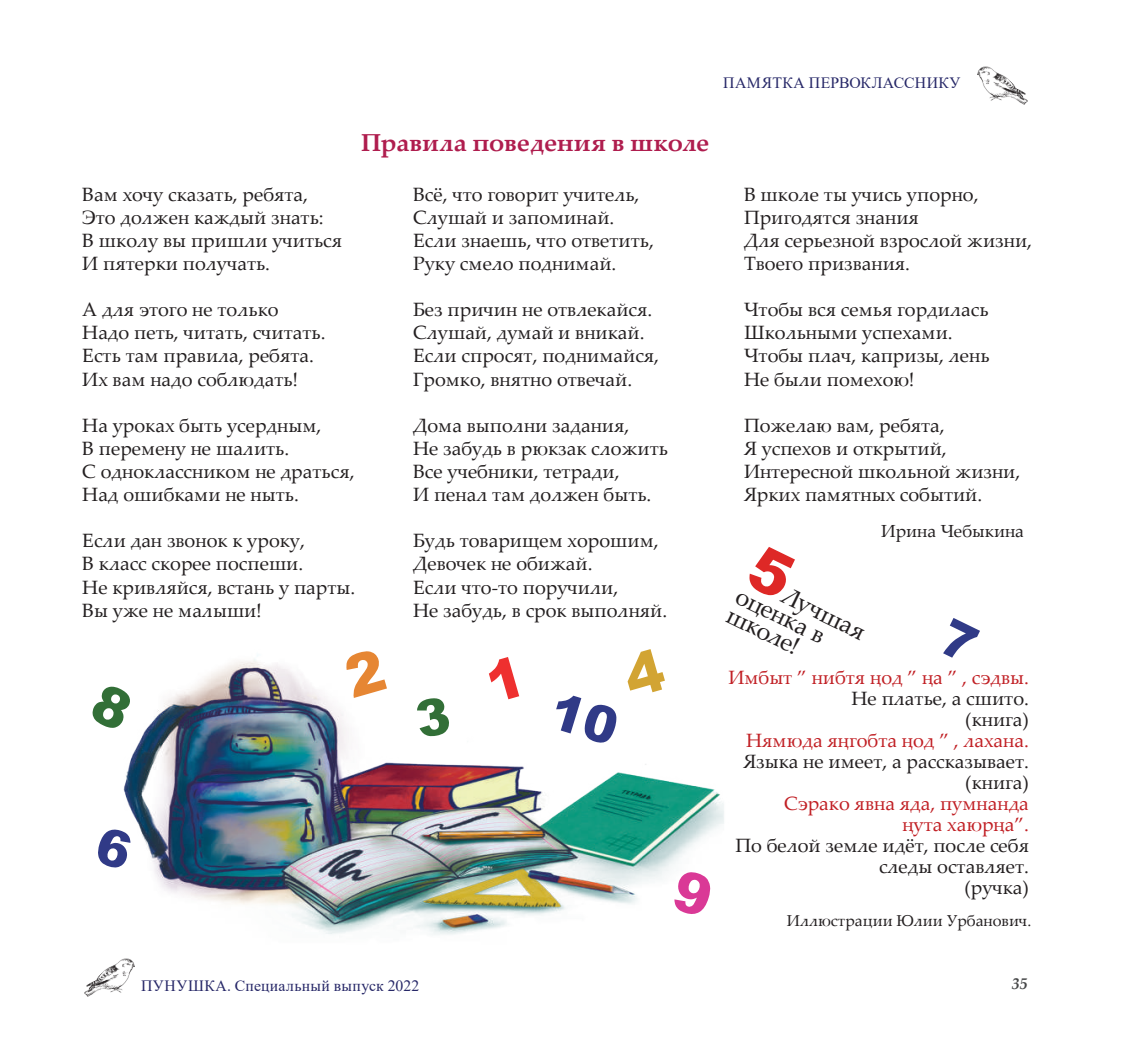
<style>
.page{position:relative;width:1127px;height:1052px;background:#fff}
.page>*{position:absolute;margin:0;border:0;box-sizing:border-box;transform-origin:0 0}
.t1{font:700 24.5px "Palatino Linotype";color:#af1d4e}
.t2{font:24.5px/42px "Palatino Linotype";color:#231f20}
.t3{font:19.25px/23.1px "Palatino Linotype";color:#231f20}
.t4{font:19.25px/21px "Palatino Linotype";color:#c12025;text-align:right}
.t5{font:17.5px "Palatino Linotype";color:#231f20}
.t6{font:15.75px "Times New Roman";letter-spacing:.025em;color:#272868}
.t7{font:15.75px "Palatino Linotype";color:#231f20}
.t8{font:italic 700 15.75px "Palatino Linotype";color:#454647}
</style>
<div class="page">
<img style="left:977px;top:66px;width:50px;height:39px">
<img style="left:84px;top:961px;width:51px;height:36px">
<img style="left:120px;top:655px;width:604px;height:306px">
<svg style="left:342px;top:655px;width:45px;height:43px"></svg>
<svg style="left:486px;top:657px;width:33px;height:45px"></svg>
<svg style="left:414px;top:696px;width:37px;height:42px"></svg>
<svg style="left:120px;top:826px;width:14px;height:44px"></svg>
<svg style="left:120px;top:682px;width:15px;height:50px"></svg>
<svg style="left:670px;top:868px;width:44px;height:50px"></svg>
<svg style="left:550px;top:655px;width:117px;height:91px"></svg>
<p class="t6" style="left:723px;top:71px;width:239px">ПАМЯТКА ПЕРВОКЛАССНИКУ</p>
<p class="t1" style="left:361px;top:125px;width:349px">Правила поведения в школе</p>
<p class="t3" style="left:82px;top:182px;width:261px">Вам хочу сказать, ребята,<br>Это должен каждый знать:<br>В школу вы пришли учиться<br>И пятерки получать.</p>
<p class="t3" style="left:82px;top:297px;width:245px">А для этого не только<br>Надо петь, читать, считать.<br>Есть там правила, ребята.<br>Их вам надо соблюдать!</p>
<p class="t3" style="left:82px;top:413px;width:273px">На уроках быть усердным,<br>В перемену не шалить.<br>С одноклассником не драться,<br>Над ошибками не ныть.</p>
<p class="t3" style="left:82px;top:528px;width:274px">Если дан звонок к уроку,<br>В класс скорее поспеши.<br>Не кривляйся, встань у парты.<br>Вы уже не малыши!</p>
<p class="t3" style="left:413px;top:182px;width:242px">Всё, что говорит учитель,<br>Слушай и запоминай.<br>Если знаешь, что ответить,<br>Руку смело поднимай.</p>
<p class="t3" style="left:413px;top:297px;width:247px">Без причин не отвлекайся.<br>Слушай, думай и вникай.<br>Если спросят, поднимайся,<br>Громко, внятно отвечай.</p>
<p class="t3" style="left:413px;top:413px;width:256px">Дома выполни задания,<br>Не забудь в рюкзак сложить<br>Все учебники, тетради,<br>И пенал там должен быть.</p>
<p class="t3" style="left:413px;top:528px;width:255px">Будь товарищем хорошим,<br>Девочек не обижай.<br>Если что-то поручили,<br>Не забудь, в срок выполняй.</p>
<p class="t3" style="left:743px;top:182px;width:289px">В школе ты учись упорно,<br>Пригодятся знания<br>Для серьезной взрослой жизни,<br>Твоего призвания.</p>
<p class="t3" style="left:743px;top:297px;width:247px">Чтобы вся семья гордилась<br>Школьными успехами.<br>Чтобы плач, капризы, лень<br>Не были помехою!</p>
<p class="t3" style="left:743px;top:413px;width:278px">Пожелаю вам, ребята,<br>Я успехов и открытий,<br>Интересной школьной жизни,<br>Ярких памятных событий.</p>
<p class="t5" style="left:880px;top:519px;width:144px">Ирина Чебыкина</p>
<p class="t2" style="left:756px;top:556px;width:132px;text-indent:41px;rotate:26deg">Лучшая школе!</p>
<p class="t4" style="left:728px;top:666px;width:302px">Имбыт ” нибтя ңод ” ңа ” , сэдвы.</p>
<p class="t3" style="left:851px;top:687px;width:179px;line-height:21px;text-align:right">Не платье, а сшито. (книга)</p>
<p class="t4" style="left:746px;top:729px;width:284px">Нямюда яңгобта ңод ” , лахана.</p>
<p class="t3" style="left:743px;top:750px;width:287px;line-height:21px;text-align:right">Языка не имеет, а рассказывает. (книга)</p>
<p class="t4" style="left:783px;top:792px;width:246px">Сэрако явна яда, пумнанда ңута хаюрңа”.</p>
<p class="t3" style="left:735px;top:834px;width:295px;line-height:21px;text-align:right">По белой земле идёт, после себя следы оставляет.<br>(ручка)</p>
<p class="t7" style="left:786px;top:909px;width:246px">Иллюстрации Юлии Урбанович.</p>
<p class="t2" style="left:747px;top:574px;width:97px;rotate:26deg">оценка в</p>
<p class="t6" style="left:141px;top:974px;width:280px">ПУНУШКА. Специальный выпуск 2022</p>
<p class="t8" style="left:1011px;top:972px;width:17px">35</p>
</div>
